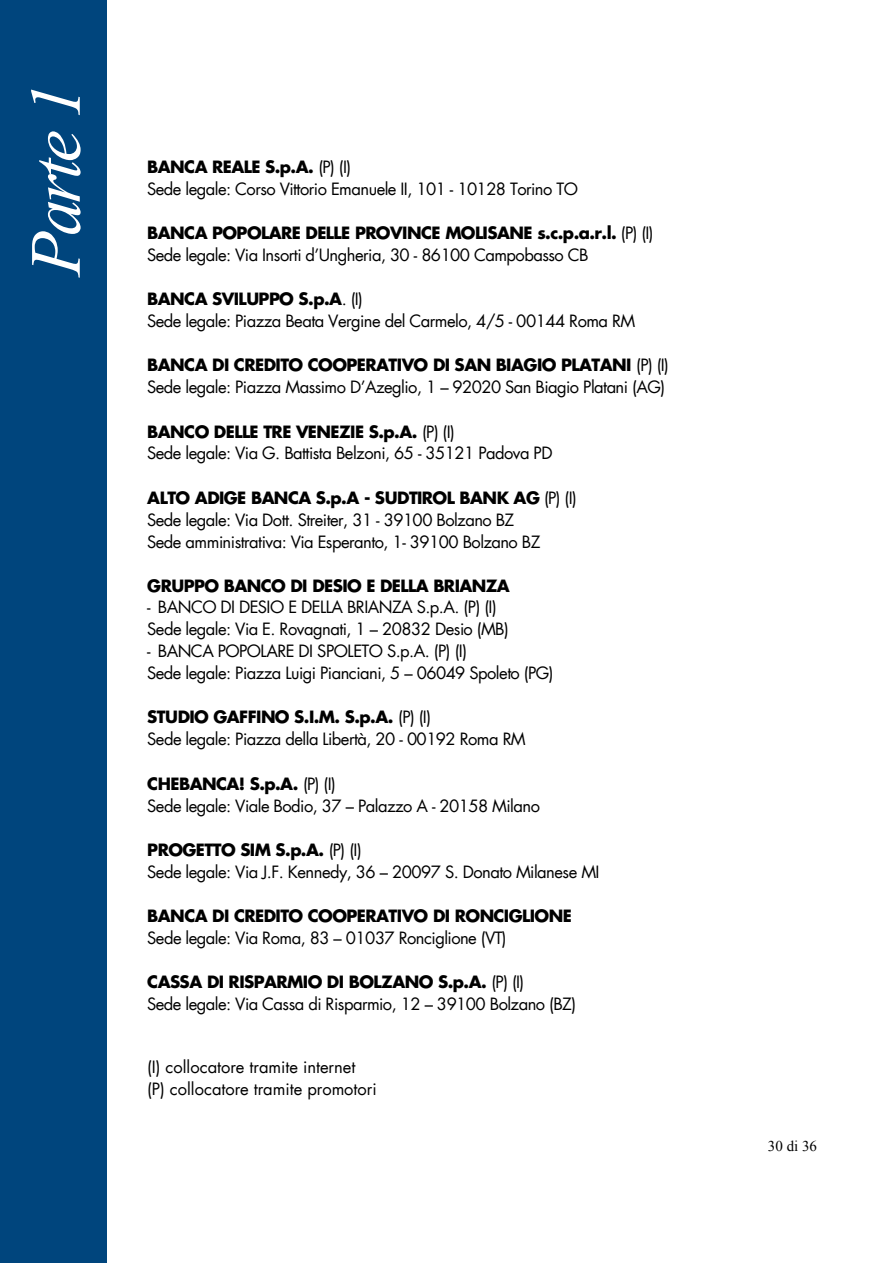
<style>
.page{position:relative;width:893px;height:1263px;background:#fff}
.page>*{position:absolute;margin:0;border:0;box-sizing:border-box;transform-origin:0 0}
.t1{font:italic 72px "Times New Roman";color:#fff}
.t2{font:16.5px/21.9px "Futura LT";letter-spacing:-.03em;color:#000}
.t3{font:700 16.5px "Futura LT";letter-spacing:-.035em;color:#000}
.t4{font:16.5px/21.8px "Futura LT";color:#000}
.t5{font:15px "Times New Roman";color:#000}
.s1{font-weight:700}
</style>
<div class="page">
<div style="left:0;top:0;width:106px;height:1263px;background:#00457d"></div>
<h1 class="t1" style="left:6px;top:276px;width:194px;rotate:-90deg">Parte 1</h1>
<p class="t2" style="left:147px;top:156px;width:432px"><span class="s1">BANCA REALE S.p.A.</span> (P) (I)<br>Sede legale: Corso Vittorio Emanuele II, 101 - 10128 Torino TO</p>
<p class="t2" style="left:147px;top:222px;width:508px"><span class="s1">BANCA POPOLARE DELLE PROVINCE MOLISANE s.c.p.a.r.l.</span> (P) (I)<br>Sede legale: Via Insorti d’Ungheria, 30 - 86100 Campobasso CB</p>
<p class="t2" style="left:147px;top:288px;width:490px"><span class="s1">BANCA SVILUPPO S.p.A</span>. (I)<br>Sede legale: Piazza Beata Vergine del Carmelo, 4/5 - 00144 Roma RM</p>
<p class="t2" style="left:147px;top:355px;width:523px"><span class="s1">BANCA DI CREDITO COOPERATIVO DI SAN BIAGIO PLATANI</span> (P) (I)<br>Sede legale: Piazza Massimo D’Azeglio, 1 – 92020 San Biagio Platani (AG)</p>
<p class="t2" style="left:147px;top:421px;width:407px"><span class="s1">BANCO DELLE TRE VENEZIE S.p.A.</span> (P) (I)<br>Sede legale: Via G. Battista Belzoni, 65 - 35121 Padova PD</p>
<p class="t2" style="left:147px;top:487px;width:431px"><span class="s1">ALTO ADIGE BANCA S.p.A - SUDTIROL BANK AG</span> (P) (I)<br>Sede legale: Via Dott. Streiter, 31 - 39100 Bolzano BZ<br>Sede amministrativa: Via Esperanto, 1- 39100 Bolzano BZ</p>
<p class="t3" style="left:147px;top:575px;width:364px">GRUPPO BANCO DI DESIO E DELLA BRIANZA</p>
<p class="t2" style="left:147px;top:596px;width:363px">- BANCO DI DESIO E DELLA BRIANZA S.p.A. (P) (I)<br>Sede legale: Via E. Rovagnati, 1 – 20832 Desio (MB)</p>
<p class="t2" style="left:147px;top:640px;width:408px">- BANCA POPOLARE DI SPOLETO S.p.A. (P) (I)<br>Sede legale: Piazza Luigi Pianciani, 5 – 06049 Spoleto (PG)</p>
<p class="t2" style="left:147px;top:706px;width:380px"><span class="s1">STUDIO GAFFINO S.I.M. S.p.A.</span> (P) (I)<br>Sede legale: Piazza della Libertà, 20 - 00192 Roma RM</p>
<p class="t2" style="left:147px;top:773px;width:394px"><span class="s1">CHEBANCA! S.p.A.</span> (P) (I)<br>Sede legale: Viale Bodio, 37 – Palazzo A - 20158 Milano</p>
<p class="t2" style="left:147px;top:839px;width:454px"><span class="s1">PROGETTO SIM S.p.A.</span> (P) (I)<br>Sede legale: Via J.F. Kennedy, 36 – 20097 S. Donato Milanese MI</p>
<p class="t3" style="left:147px;top:905px;width:426px">BANCA DI CREDITO COOPERATIVO DI RONCIGLIONE</p>
<p class="t2" style="left:147px;top:927px;width:361px">Sede legale: Via Roma, 83 – 01037 Ronciglione (VT)</p>
<p class="t2" style="left:147px;top:971px;width:430px"><span class="s1">CASSA DI RISPARMIO DI BOLZANO S.p.A.</span> (P) (I)<br>Sede legale: Via Cassa di Risparmio, 12 – 39100 Bolzano (BZ)</p>
<p class="t4" style="left:147px;top:1056px;width:231px">(I) collocatore tramite internet (P) collocatore tramite promotori</p>
<p class="t5" style="left:768px;top:1136px;width:51px">30 di 36</p>
</div>
